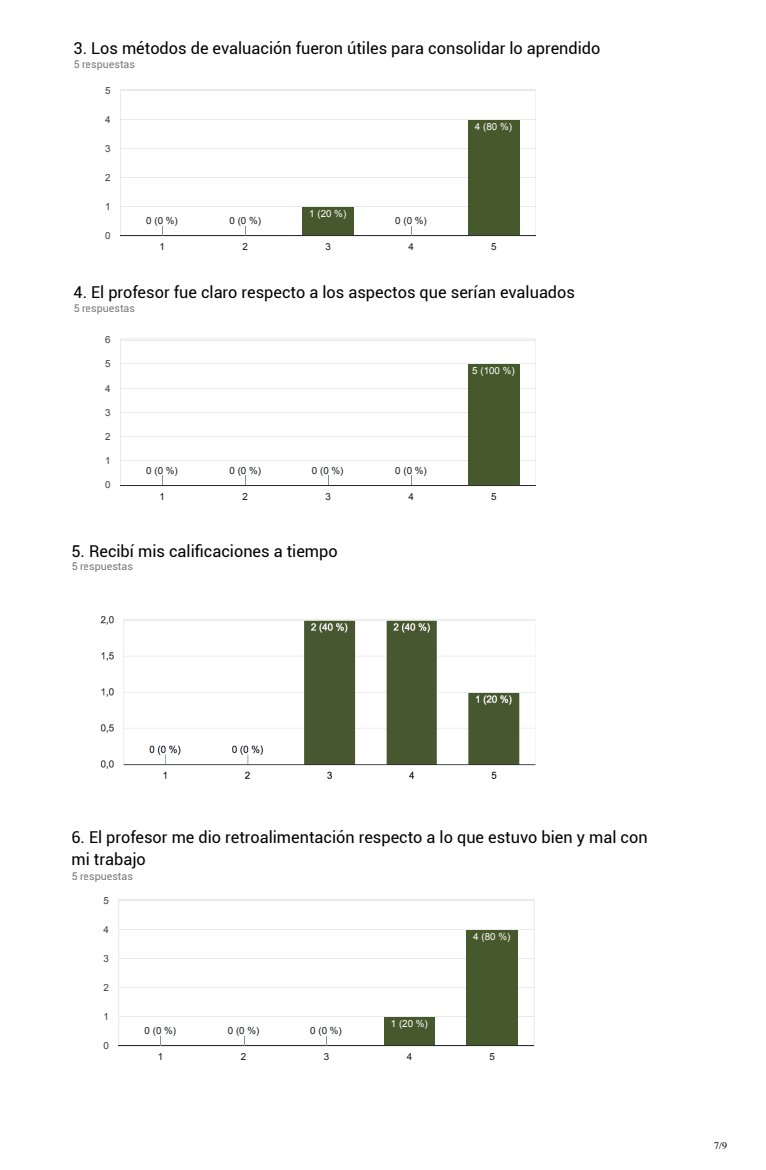
<style>
.page{position:relative;width:766px;height:1170px;background:#fff}
.page>*{position:absolute;margin:0;border:0;box-sizing:border-box;transform-origin:0 0}
.t1{font:16.38px/22px "Roboto";color:#000001}
.t2{font:10.62px "Roboto";color:#000001}
.t3{font:10px "Times";color:#000001}
.t4{font:9.75px "Arial";color:#161a1d}
.t5{font:9.75px "Arial";color:#fff}
.t6{font:9.75px "Arial";color:#3c3f41}
</style>
<div class="page">
<div style="left:120px;top:89px;width:415px;height:148px;border:1px solid #e8eae8"></div>
<hr style="left:120px;top:206px;width:415px;height:1px;background:#e8eae8">
<hr style="left:120px;top:177px;width:415px;height:1px;background:#e8eae8">
<hr style="left:120px;top:148px;width:415px;height:1px;background:#e8eae8">
<hr style="left:120px;top:119px;width:415px;height:1px;background:#e8eae8">
<hr style="left:120px;top:90px;width:415px;height:1px;background:#e8eae8">
<div style="left:302px;top:207px;width:52px;height:28px;background:#46592c"></div>
<div style="left:468px;top:119px;width:51px;height:116px;background:#46592c"></div>
<hr style="left:120px;top:235px;width:415px;height:1px;background:#2a2e31">
<div style="left:120px;top:338px;width:415px;height:148px;border:1px solid #e8eae8"></div>
<hr style="left:120px;top:460px;width:415px;height:1px;background:#e8eae8">
<hr style="left:120px;top:436px;width:415px;height:1px;background:#e8eae8">
<hr style="left:120px;top:412px;width:415px;height:1px;background:#e8eae8">
<hr style="left:120px;top:388px;width:415px;height:1px;background:#e8eae8">
<hr style="left:120px;top:363px;width:415px;height:1px;background:#e8eae8">
<hr style="left:120px;top:340px;width:415px;height:1px;background:#e8eae8">
<div style="left:468px;top:364px;width:51px;height:121px;background:#46592c"></div>
<hr style="left:120px;top:485px;width:415px;height:1px;background:#2a2e31">
<svg style="left:143px;top:475px;width:37px;height:10px"></svg>
<svg style="left:227px;top:475px;width:37px;height:10px"></svg>
<svg style="left:309px;top:475px;width:37px;height:10px"></svg>
<svg style="left:392px;top:475px;width:37px;height:10px"></svg>
<div style="left:118px;top:898px;width:416px;height:148px;border:1px solid #e8eae8"></div>
<hr style="left:119px;top:1016px;width:415px;height:1px;background:#e8eae8">
<hr style="left:119px;top:986px;width:415px;height:1px;background:#e8eae8">
<hr style="left:119px;top:958px;width:415px;height:1px;background:#e8eae8">
<hr style="left:119px;top:928px;width:415px;height:1px;background:#e8eae8">
<hr style="left:119px;top:900px;width:415px;height:1px;background:#e8eae8">
<div style="left:384px;top:1016px;width:50px;height:29px;background:#46592c"></div>
<div style="left:466px;top:929px;width:51px;height:116px;background:#46592c"></div>
<hr style="left:119px;top:1045px;width:415px;height:1px;background:#2a2e31">
<svg style="left:142px;top:1036px;width:37px;height:9px"></svg>
<svg style="left:225px;top:1036px;width:37px;height:9px"></svg>
<svg style="left:307px;top:1036px;width:37px;height:9px"></svg>
<img style="left:100px;top:616px;width:436px;height:163px">
<p class="t1" style="left:73px;top:37px;width:528px">3. Los métodos de evaluación fueron útiles para consolidar lo aprendido</p>
<p class="t2" style="left:73px;top:56px;width:63px">5 respuestas</p>
<p class="t6" style="left:105px;top:84px;width:7px">5</p>
<p class="t6" style="left:105px;top:113px;width:7px">4</p>
<p class="t6" style="left:105px;top:142px;width:7px">3</p>
<p class="t6" style="left:105px;top:171px;width:7px">2</p>
<p class="t6" style="left:105px;top:200px;width:7px">1</p>
<p class="t6" style="left:105px;top:229px;width:7px">0</p>
<p class="t4" style="left:146px;top:214px;width:33px">0 (0 %)</p>
<p class="t4" style="left:229px;top:214px;width:33px">0 (0 %)</p>
<p class="t5" style="left:309px;top:207px;width:38px">1 (20 %)</p>
<p class="t4" style="left:395px;top:214px;width:33px">0 (0 %)</p>
<p class="t5" style="left:475px;top:120px;width:38px">4 (80 %)</p>
<p class="t4" style="left:159px;top:240px;width:7px">1</p>
<p class="t4" style="left:242px;top:240px;width:7px">2</p>
<p class="t4" style="left:325px;top:240px;width:7px">3</p>
<p class="t4" style="left:408px;top:240px;width:7px">4</p>
<p class="t4" style="left:491px;top:240px;width:7px">5</p>
<p class="t1" style="left:73px;top:281px;width:503px">4. El profesor fue claro respecto a los aspectos que serían evaluados</p>
<p class="t2" style="left:73px;top:300px;width:63px">5 respuestas</p>
<p class="t6" style="left:105px;top:333px;width:7px">6</p>
<p class="t6" style="left:105px;top:357px;width:7px">5</p>
<p class="t6" style="left:105px;top:382px;width:7px">4</p>
<p class="t6" style="left:105px;top:406px;width:7px">3</p>
<p class="t6" style="left:105px;top:430px;width:7px">2</p>
<p class="t6" style="left:105px;top:454px;width:7px">1</p>
<p class="t6" style="left:105px;top:478px;width:7px">0</p>
<p class="t4" style="left:146px;top:464px;width:33px">0 (0 %)</p>
<p class="t4" style="left:229px;top:464px;width:33px">0 (0 %)</p>
<p class="t4" style="left:312px;top:464px;width:33px">0 (0 %)</p>
<p class="t4" style="left:395px;top:464px;width:33px">0 (0 %)</p>
<p class="t5" style="left:472px;top:364px;width:44px">5 (100 %)</p>
<p class="t4" style="left:159px;top:490px;width:7px">1</p>
<p class="t4" style="left:242px;top:490px;width:7px">2</p>
<p class="t4" style="left:325px;top:490px;width:7px">3</p>
<p class="t4" style="left:408px;top:490px;width:7px">4</p>
<p class="t4" style="left:491px;top:490px;width:7px">5</p>
<p class="t1" style="left:71px;top:539px;width:268px">5. Recibí mis calificaciones a tiempo</p>
<p class="t2" style="left:71px;top:558px;width:63px">5 respuestas</p>
<p class="t1" style="left:71px;top:825px;width:577px">6. El profesor me dio retroalimentación respecto a lo que estuvo bien y mal con mi trabajo</p>
<p class="t2" style="left:71px;top:868px;width:63px">5 respuestas</p>
<p class="t6" style="left:103px;top:893px;width:7px">5</p>
<p class="t6" style="left:103px;top:922px;width:7px">4</p>
<p class="t6" style="left:103px;top:951px;width:7px">3</p>
<p class="t6" style="left:103px;top:980px;width:7px">2</p>
<p class="t6" style="left:103px;top:1009px;width:7px">1</p>
<p class="t6" style="left:103px;top:1038px;width:7px">0</p>
<p class="t4" style="left:144px;top:1024px;width:33px">0 (0 %)</p>
<p class="t4" style="left:228px;top:1024px;width:33px">0 (0 %)</p>
<p class="t4" style="left:310px;top:1024px;width:33px">0 (0 %)</p>
<p class="t5" style="left:391px;top:1016px;width:38px">1 (20 %)</p>
<p class="t5" style="left:473px;top:929px;width:38px">4 (80 %)</p>
<p class="t4" style="left:158px;top:1050px;width:7px">1</p>
<p class="t4" style="left:241px;top:1050px;width:7px">2</p>
<p class="t4" style="left:324px;top:1050px;width:7px">3</p>
<p class="t4" style="left:406px;top:1050px;width:7px">4</p>
<p class="t4" style="left:489px;top:1050px;width:7px">5</p>
<p class="t3" style="left:714px;top:1135px;width:14px">7/9</p>
</div>
